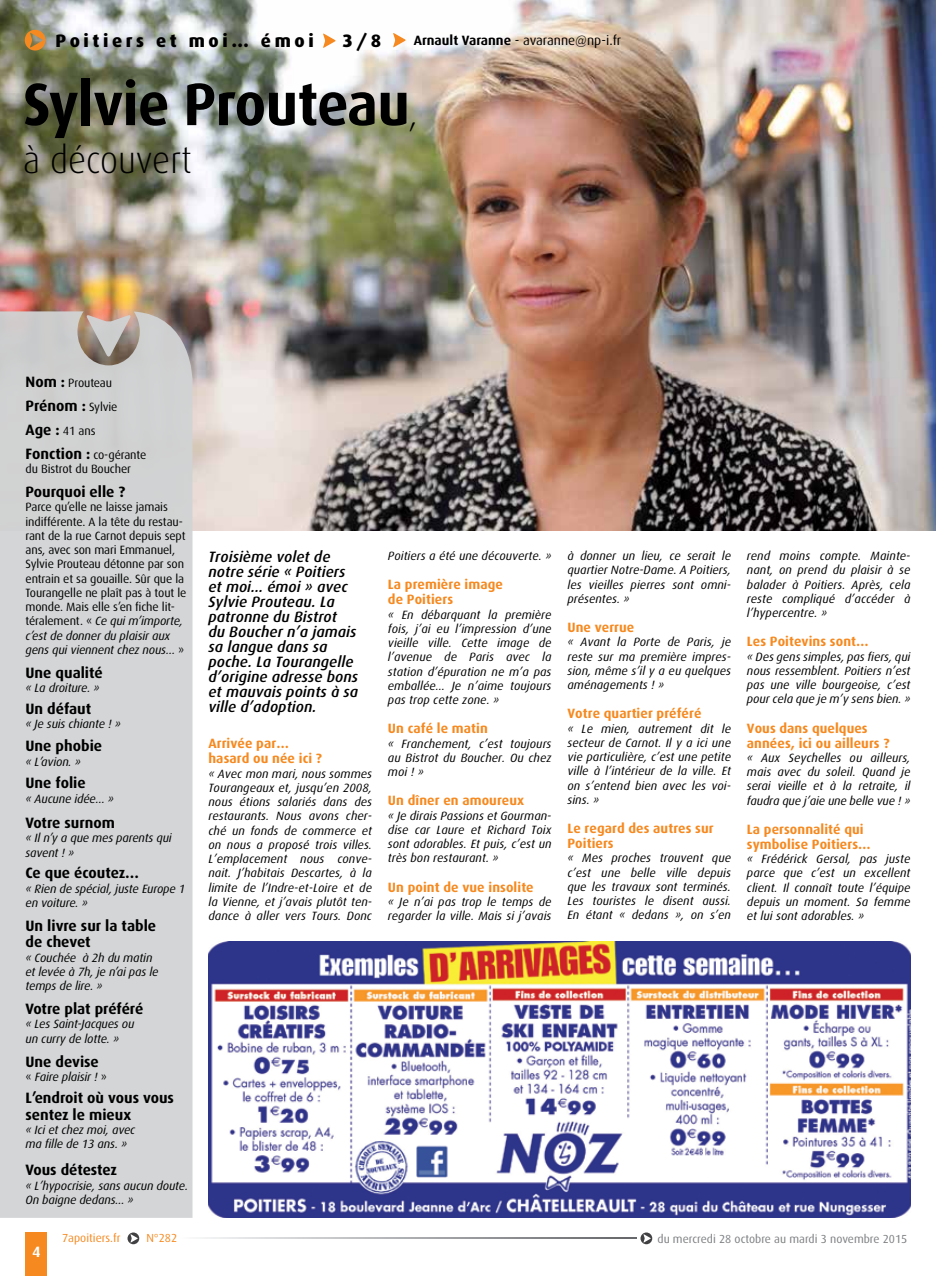
<style>
.page{position:relative;width:936px;height:1276px;background:#fff}
.page>*{position:absolute;margin:0;border:0;box-sizing:border-box;transform-origin:0 0}
.t1{font:700 60px "Dax";letter-spacing:-.01em;color:#000;scale:.95 1}
.t2{font:300 37.5px "Dax";color:#000;scale:.95 1}
.t3{font:800 18px "Dax";letter-spacing:.2em;color:#000}
.t4{font:italic 500 15px/15px "Dax";letter-spacing:.005em;color:#000}
.t5{font:700 15px/16.5px "Dax";color:#000}
.t6{font:700 15px "Dax";color:#fff}
.t7{font:700 13.5px/15px "Dax";letter-spacing:.005em;color:#f6891f}
.t8{font:13.5px "Dax";color:#000}
.t9{font:italic 12px/14.2px "Dax";letter-spacing:.005em;color:#000;text-align:justify}
.t10{font:12px/14.2px "Dax";letter-spacing:-.01em;color:#000}
.t11{font:11.7px "Dax";color:#7c7e81}
.t12{font:11.7px "Dax";color:#f6891f}
.s1{font-weight:700}
.s2{font-weight:300;font-size:37.5px}
.s3{font-weight:700;font-size:15px}
.s4{font-weight:400;font-size:12px}
.s5{font-style:italic}
.s6{font-style:normal}
</style>
<div class="page">
<div style="left:26px;top:1232px;width:21px;height:44px;background:#f6891f"></div>
<img style="left:0;top:0;width:935px;height:530px">
<div style="left:0;top:311px;width:192px;height:906px;background:#d3d5d6"></div>
<svg style="left:25px;top:30px;width:20px;height:21px"></svg>
<svg style="left:323px;top:33px;width:13px;height:15px"></svg>
<svg style="left:393px;top:33px;width:13px;height:14px"></svg>
<img style="left:208px;top:941px;width:702px;height:277px">
<svg style="left:127px;top:1232px;width:12px;height:12px"></svg>
<svg style="left:640px;top:1232px;width:12px;height:12px"></svg>
<svg style="left:200px;top:1238px;width:436px;height:1px"></svg>
<h3 class="t3" style="left:56px;top:31px;width:260px">Poitiers et moi… émoi</h3>
<h3 class="t3" style="left:342px;top:31px;width:40px">3/8</h3>
<p class="t8" style="left:414px;top:33px;width:209px"><span class="s1">Arnault Varanne</span> - avaranne@np-i.fr</p>
<h1 class="t1" style="left:23px;top:71px;width:417px">Sylvie Prouteau<span class="s2">,</span></h1>
<h2 class="t2" style="left:23px;top:140px;width:179px">à découvert</h2>
<p class="t10" style="left:26px;top:376px;width:88px"><span class="s3">Nom :</span> Prouteau</p>
<p class="t5" style="left:26px;top:397px;width:94px">Prénom : <span class="s4">Sylvie</span></p>
<p class="t10" style="left:26px;top:419px;width:122px;line-height:24px"><span class="s3">Age :</span> 41 ans<br><span class="s3">Fonction :</span> co-gérante</p>
<p class="t10" style="left:26px;top:462px;width:107px">du Bistrot du Boucher</p>
<p class="t5" style="left:26px;top:484px;width:101px">Pourquoi elle ?</p>
<p class="t10" style="left:26px;top:500px;width:162px">Parce qu’elle ne laisse jamais indifférente. A la tête du restau&shy;rant de la rue Carnot depuis sept ans, avec son mari Emmanuel,<br>Sylvie Prouteau détonne par son entrain et sa gouaille. Sûr que la<br>Tourangelle ne plaît pas à tout le monde. Mais elle s’en fiche lit&shy;téralement. « <span class="s5">Ce qui m’importe, c’est de donner du plaisir aux gens qui viennent chez nous…</span> »</p>
<p class="t5" style="left:26px;top:664px;width:79px">Une qualité</p>
<p class="t9" style="left:26px;top:681px;width:76px">« La droiture. »</p>
<p class="t5" style="left:26px;top:700px;width:67px">Un défaut</p>
<p class="t9" style="left:26px;top:717px;width:97px">« Je suis chiante ! »</p>
<p class="t5" style="left:26px;top:738px;width:78px">Une phobie</p>
<p class="t9" style="left:26px;top:754px;width:57px">« L’avion. »</p>
<p class="t5" style="left:26px;top:775px;width:62px">Une folie</p>
<p class="t9" style="left:26px;top:791px;width:90px">« Aucune idée… »</p>
<p class="t5" style="left:26px;top:814px;width:91px">Votre surnom</p>
<p class="t9" style="left:26px;top:831px;width:148px">« Il n’y a que mes parents qui savent ! »</p>
<p class="t5" style="left:26px;top:865px;width:115px">Ce que écoutez…</p>
<p class="t9" style="left:26px;top:881px;width:161px">« Rien de spécial, juste Europe 1 en voiture. »</p>
<p class="t5" style="left:26px;top:917px;width:132px">Un livre sur la table de chevet</p>
<p class="t9" style="left:26px;top:950px;width:134px;text-align:left">« Couchée à 2h du matin et levée à 7h, je n’ai pas le temps de lire. »</p>
<p class="t5" style="left:26px;top:1000px;width:119px">Votre plat préféré</p>
<p class="t9" style="left:26px;top:1017px;width:110px">« Les Saint-Jacques ou un curry de lotte. »</p>
<p class="t5" style="left:26px;top:1053px;width:75px">Une devise</p>
<p class="t9" style="left:26px;top:1069px;width:83px"><span class="s6">«</span> Faire plaisir ! <span class="s6">»</span></p>
<p class="t5" style="left:26px;top:1090px;width:150px">L’endroit où vous vous sentez le mieux</p>
<p class="t9" style="left:26px;top:1123px;width:111px">« Ici et chez moi, avec ma fille de 13 ans. »</p>
<p class="t5" style="left:26px;top:1162px;width:93px">Vous détestez</p>
<p class="t9" style="left:26px;top:1178px;width:164px">« L’hypocrisie, sans aucun doute.<br>On baigne dedans… »</p>
<p class="t4" style="left:208px;top:550px;width:151px">Troisième volet de notre série « Poitiers et moi… émoi » avec<br>Sylvie Prouteau. La patronne du Bistrot<br>du Boucher n’a jamais sa langue dans sa poche. La Tourangelle d’origine adresse bons et mauvais points à sa ville d’adoption.</p>
<p class="t7" style="left:208px;top:736px;width:115px">Arrivée par… hasard ou née ici ?</p>
<p class="t9" style="left:208px;top:766px;width:165px">« Avec mon mari, nous sommes Tourangeaux et, jusqu’en 2008, nous étions salariés dans des restaurants. Nous avons cher&shy;ché un fonds de commerce et on nous a proposé trois villes.<br>L’emplacement nous conve&shy;nait. J’habitais Descartes, à la limite de l’Indre-et-Loire et de la Vienne, et j’avais plutôt ten&shy;dance à aller vers Tours. Donc</p>
<p class="t9" style="left:388px;top:549px;width:165px">Poitiers a été une découverte. »</p>
<p class="t7" style="left:388px;top:577px;width:116px">La première image de Poitiers</p>
<p class="t9" style="left:388px;top:607px;width:165px">« En débarquant la première fois, j’ai eu l’impression d’une vieille ville. Cette image de l’avenue de Paris avec la station d’épuration ne m’a pas emballée… Je n’aime toujours pas trop cette zone. »</p>
<p class="t7" style="left:388px;top:721px;width:101px">Un café le matin</p>
<p class="t9" style="left:388px;top:736px;width:165px">« Franchement, c’est toujours au Bistrot du Boucher. Ou chez moi ! »</p>
<p class="t7" style="left:388px;top:793px;width:138px">Un dîner en amoureux</p>
<p class="t9" style="left:388px;top:808px;width:165px">« Je dirais Passions et Gourman&shy;dise car Laure et Richard Toix sont adorables. Et puis, c’est un très bon restaurant. »</p>
<p class="t7" style="left:388px;top:879px;width:147px">Un point de vue insolite</p>
<p class="t9" style="left:388px;top:894px;width:165px">« Je n’ai pas trop le temps de regarder la ville. Mais si j’avais</p>
<p class="t9" style="left:567px;top:549px;width:165px">à donner un lieu, ce serait le quartier Notre-Dame. A Poitiers, les vieilles pierres sont omni&shy;présentes. »</p>
<p class="t7" style="left:567px;top:620px;width:68px">Une verrue</p>
<p class="t9" style="left:567px;top:635px;width:165px">« Avant la Porte de Paris, je reste sur ma première impres&shy;sion, même s’il y a eu quelques aménagements ! »</p>
<p class="t7" style="left:567px;top:706px;width:135px">Votre quartier préféré</p>
<p class="t9" style="left:567px;top:721px;width:165px">« Le mien, autrement dit le secteur de Carnot. Il y a ici une vie particulière, c’est une petite ville à l’intérieur de la ville. Et on s’entend bien avec les voi&shy;sins. »</p>
<p class="t7" style="left:567px;top:821px;width:148px">Le regard des autres sur<br>Poitiers</p>
<p class="t9" style="left:567px;top:851px;width:165px">« Mes proches trouvent que c’est une belle ville depuis que les travaux sont terminés.<br>Les touristes le disent aussi.<br>En étant « dedans », on s’en</p>
<p class="t9" style="left:746px;top:549px;width:165px">rend moins compte. Mainte&shy;nant, on prend du plaisir à se balader à Poitiers. Après, cela reste compliqué d’accéder à l’hypercentre. »</p>
<p class="t7" style="left:746px;top:634px;width:123px">Les Poitevins sont…</p>
<p class="t9" style="left:746px;top:649px;width:165px">« Des gens simples, pas fiers, qui nous ressemblent. Poitiers n’est pas une ville bourgeoise, c’est pour cela que je m’y sens bien. »</p>
<p class="t7" style="left:746px;top:720px;width:144px">Vous dans quelques années, ici ou ailleurs ?</p>
<p class="t9" style="left:746px;top:750px;width:165px">« Aux Seychelles ou ailleurs, mais avec du soleil. Quand je serai vieille et à la retraite, il faudra que j’aie une belle vue ! »</p>
<p class="t7" style="left:746px;top:822px;width:125px">La personnalité qui symbolise Poitiers…</p>
<p class="t9" style="left:746px;top:852px;width:165px">« Frédérick Gersal, pas juste parce que c’est un excellent client. Il connaît toute l’équipe depuis un moment. Sa femme et lui sont adorables. »</p>
<p class="t6" style="left:32px;top:1243px;width:10px">4</p>
<p class="t12" style="left:62px;top:1231px;width:60px">7apoitiers.fr</p>
<p class="t12" style="left:146px;top:1231px;width:32px">N°282</p>
<p class="t11" style="left:657px;top:1232px;width:251px">du mercredi 28 octobre au mardi 3 novembre 2015</p>
</div>
